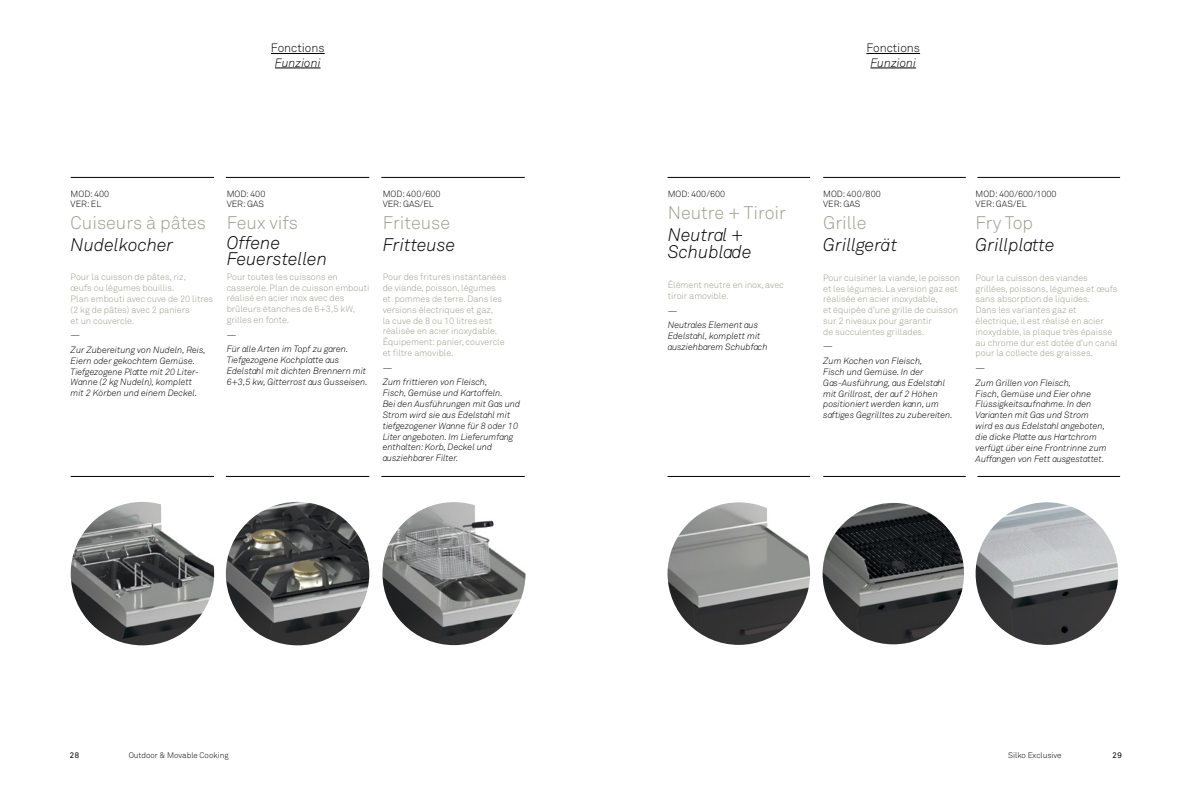
<style>
.page{position:relative;width:1191px;height:794px;background:#fff}
.page>*{position:absolute;margin:0;border:0;box-sizing:border-box;transform-origin:0 0}
.t1{font:italic 300 18px/17.8px "Akkurat";color:#000}
.t2{font:300 18px "Akkurat";color:#9d9f8c}
.t3{font:300 12px "Akkurat";color:#000}
.t4{font:italic 300 12px "Akkurat";color:#000}
.t5{font:italic 300 9px/10.8px "Akkurat";color:#000}
.t6{font:300 9px/10.8px "Akkurat";color:#9d9f8c}
.t7{font:300 8.9px/10px "Akkurat";color:#000}
.t8{font:300 8.8px "Akkurat";color:#000}
.t9{font:300 8px "Akkurat";color:#000}
.t10{font:8px "Akkurat Mono";color:#000}
</style>
<div class="page">
<img style="left:382px;top:502px;width:143px;height:143px;border-radius:71px">
<img style="left:667px;top:502px;width:143px;height:143px;border-radius:71px">
<img style="left:822px;top:503px;width:142px;height:141px;border-radius:71px">
<img style="left:975px;top:502px;width:143px;height:143px;border-radius:71px">
<hr style="left:381px;top:177px;width:144px;height:1px;background:#000">
<hr style="left:381px;top:476px;width:144px;height:1px;background:#000">
<hr style="left:667px;top:177px;width:143px;height:1px;background:#000">
<hr style="left:667px;top:476px;width:143px;height:1px;background:#000">
<hr style="left:977px;top:177px;width:143px;height:1px;background:#000">
<hr style="left:977px;top:476px;width:143px;height:1px;background:#000">
<hr style="left:823px;top:177px;width:142px;height:1px;background:#000">
<hr style="left:823px;top:476px;width:142px;height:1px;background:#000">
<hr style="left:271px;top:53px;width:53px;height:1px;background:#000">
<hr style="left:275px;top:68px;width:45px;height:1px;background:#000">
<hr style="left:866px;top:53px;width:54px;height:1px;background:#000">
<hr style="left:870px;top:68px;width:46px;height:1px;background:#000">
<img style="left:226px;top:502px;width:143px;height:143px;border-radius:72px">
<hr style="left:226px;top:177px;width:143px;height:1px;background:#000">
<hr style="left:226px;top:476px;width:143px;height:1px;background:#000">
<img style="left:71px;top:502px;width:143px;height:143px;border-radius:72px">
<hr style="left:71px;top:177px;width:143px;height:1px;background:#000">
<hr style="left:71px;top:476px;width:143px;height:1px;background:#000">
<h2 class="t3" style="left:271px;top:40px;width:55px">Fonctions</h2>
<h2 class="t4" style="left:275px;top:55px;width:47px">Funzioni</h2>
<p class="t7" style="left:71px;top:189px;width:40px">MOD: 400<br>VER: EL</p>
<h1 class="t2" style="left:71px;top:211px;width:137px">Cuiseurs à pâtes</h1>
<h1 class="t1" style="left:71px;top:235px;width:104px">Nudelkocher</h1>
<p class="t6" style="left:71px;top:271px;width:144px">Pour la cuisson de pâtes, riz,<br>œufs ou légumes bouillis.<br>Plan embouti avec cuve de 20 litres (2 kg de pâtes) avec 2 paniers<br>et un couvercle.</p>
<p class="t5" style="left:71px;top:327px;width:137px;line-height:14.8px">—<br>Zur Zubereitung von Nudeln, Reis,</p>
<p class="t5" style="left:71px;top:355px;width:130px">Eiern oder gekochtem Gemüse.<br>Tiefgezogene Platte mit 20 Liter-<br>Wanne (2 kg Nudeln), komplett mit 2 Körben und einem Deckel.</p>
<p class="t7" style="left:227px;top:189px;width:40px">MOD: 400<br>VER: GAS</p>
<h1 class="t2" style="left:227px;top:211px;width:73px">Feux vifs</h1>
<h1 class="t1" style="left:227px;top:234px;width:102px;line-height:16px">Offene<br>Feuerstellen</h1>
<p class="t6" style="left:227px;top:271px;width:144px">Pour toutes les cuissons en casserole. Plan de cuisson embouti réalisé en acier inox avec des brûleurs étanches de 6+3,5 kW, grilles en fonte.</p>
<p class="t5" style="left:227px;top:327px;width:123px;line-height:14.8px">—<br>Für alle Arten im Topf zu garen.</p>
<p class="t5" style="left:227px;top:354px;width:142px">Tiefgezogene Kochplatte aus<br>Edelstahl mit dichten Brennern mit<br>6+3,5 kw, Gitterrost aus Gusseisen.</p>
<p class="t7" style="left:383px;top:189px;width:59px">MOD: 400/600<br>VER: GAS/EL</p>
<h1 class="t2" style="left:383px;top:211px;width:69px">Friteuse</h1>
<h1 class="t1" style="left:383px;top:235px;width:74px">Fritteuse</h1>
<p class="t6" style="left:383px;top:271px;width:125px">Pour des fritures instantanées de viande, poisson, légumes<br>et pommes de terre. Dans les versions électriques et gaz,<br>la cuve de 8 ou 10 litres est réalisée en acier inoxydable.<br>Équipement: panier, couvercle et filtre amovible.</p>
<p class="t5" style="left:383px;top:360px;width:106px;line-height:14.8px">—<br>Zum frittieren von Fleisch,</p>
<p class="t5" style="left:383px;top:387px;width:139px">Fisch, Gemüse und Kartoffeln.<br>Bei den Ausführungen mit Gas und<br>Strom wird sie aus Edelstahl mit tiefgezogener Wanne für 8 oder 10<br>Liter angeboten. Im Lieferumfang enthalten: Korb, Deckel und ausziehbarer Filter.</p>
<h2 class="t3" style="left:866px;top:40px;width:55px">Fonctions</h2>
<h2 class="t4" style="left:870px;top:55px;width:47px">Funzioni</h2>
<p class="t8" style="left:668px;top:188px;width:59px">MOD: 400/600</p>
<h1 class="t2" style="left:668px;top:201px;width:120px">Neutre + Tiroir</h1>
<h1 class="t1" style="left:668px;top:225px;width:85px">Neutral +<br>Schublade</h1>
<p class="t6" style="left:668px;top:279px;width:118px">Élément neutre en inox, avec tiroir amovible.</p>
<p class="t5" style="left:668px;top:320px;width:101px">Neutrales Element aus<br>Edelstahl, komplett mit ausziehbarem Schubfach</p>
<p class="t8" style="left:823px;top:188px;width:59px">MOD: 400/800</p>
<p class="t7" style="left:823px;top:199px;width:39px">VER: GAS</p>
<h1 class="t2" style="left:823px;top:212px;width:45px">Grille</h1>
<h1 class="t1" style="left:823px;top:236px;width:76px">Grillgerät</h1>
<p class="t6" style="left:823px;top:272px;width:138px">Pour cuisiner la viande, le poisson et les légumes. La version gaz est réalisée en acier inoxydable,<br>et équipée d’une grille de cuisson sur 2 niveaux pour garantir<br>de succulentes grillades.</p>
<p class="t5" style="left:823px;top:339px;width:101px;line-height:14.8px">—<br>Zum Kochen von Fleisch,</p>
<p class="t5" style="left:823px;top:366px;width:131px">Fisch und Gemüse. In der<br>Gas-Ausführung, aus Edelstahl mit Grillrost, der auf 2 Höhen positioniert werden kann, um saftiges Gegrilltes zu zubereiten.</p>
<p class="t8" style="left:975px;top:188px;width:82px">MOD: 400/600/1000</p>
<p class="t7" style="left:975px;top:199px;width:53px">VER: GAS/EL</p>
<h1 class="t2" style="left:975px;top:212px;width:59px">Fry Top</h1>
<h1 class="t1" style="left:975px;top:236px;width:80px">Grillplatte</h1>
<p class="t6" style="left:975px;top:272px;width:144px">Pour la cuisson des viandes grillées, poissons, légumes et œufs sans absorption de liquides.<br>Dans les variantes gaz et électrique, il est réalisé en acier inoxydable, la plaque très épaisse au chrome dur est dotée d’un canal pour la collecte des graisses.</p>
<p class="t5" style="left:975px;top:360px;width:97px;line-height:14.8px">—<br>Zum Grillen von Fleisch,</p>
<p class="t5" style="left:975px;top:388px;width:132px">Fisch, Gemüse und Eier ohne<br>Flüssigkeitsaufnahme. In den<br>Varianten mit Gas und Strom wird es aus Edelstahl angeboten, die dicke Platte aus Hartchrom verfügt über eine Frontrinne zum<br>Auffangen von Fett ausgestattet.</p>
<p class="t10" style="left:69px;top:750px;width:11px">28</p>
<p class="t9" style="left:129px;top:750px;width:101px">Outdoor &amp; Movable Cooking</p>
<p class="t9" style="left:1008px;top:750px;width:55px">Silko Exclusive</p>
<p class="t10" style="left:1112px;top:750px;width:11px">29</p>
</div>
